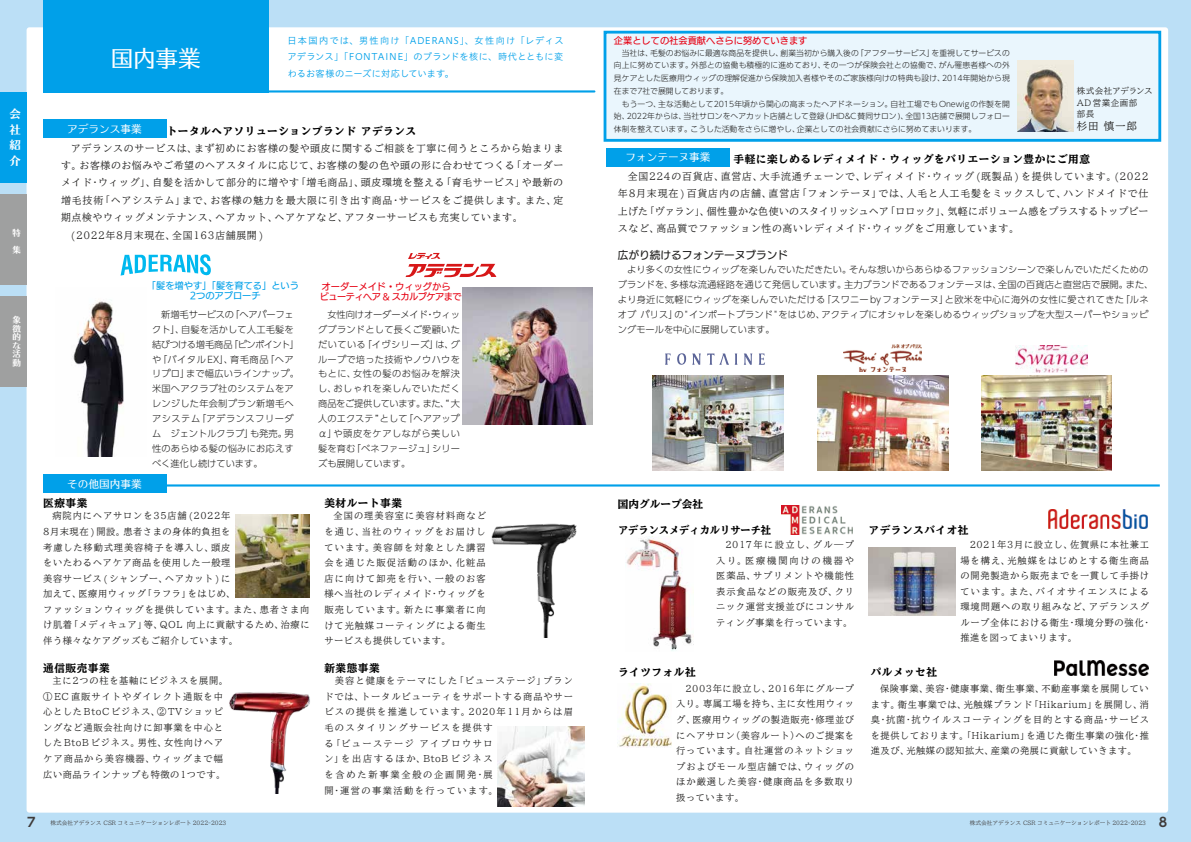
<style>
.page{position:relative;width:1191px;height:842px;background:#bbdff6}
.page>*{position:absolute;margin:0;border:0;box-sizing:border-box;transform-origin:0 0}
.t1{font:22.7px "UD Typos 510 Std";color:#fff}
.t2{font:700 12.8px "UD Shin Go Pr 6 N De";color:#3e3a39}
.t3{font:11.3px/15.4px "UD Typos 515 Std";color:#fff;text-align:justify}
.t4{font:800 10.6px "TBUD Min Std";letter-spacing:.05em;color:#000}
.t5{font:10.6px "UD Typos 510 Std";color:#fff}
.t6{font:10.6px "UD Kakugo Large Pr 6 N M";color:#1f1e1d}
.t7{font:800 10.6px "TBUD Min Std";color:#000;scale:.96 1}
.t8{font:800 10.6px "TBUD Min Std";color:#000}
.t9{font:500 10.6px "TBUD Min Std";color:#1f1e1d}
.t10{font:500 9.9px/17.4px "TBUD Min Std";letter-spacing:.06em;color:#1f1e1d;text-align:justify}
.t11{font:500 9.9px "TBUD Min Std";letter-spacing:.085em;color:#1f1e1d}
.t12{font:500 9.2px/15.6px "TBUD Min Std";letter-spacing:.08em;color:#1f1e1d;text-align:justify}
.t13{font:300 9.2px/14.9px "UD Shin Go Pr 6 N";letter-spacing:.015em;color:#1f1e1d}
.t14{font:500 9.2px/15.6px "TBUD Min Std";letter-spacing:.155em;color:#1f1e1d}
.t15{font:9.2px/16.1px "Hiragino UD Sans Std N W3";letter-spacing:.04em;color:#00a0e9}
.t16{font:9.2px/10px "UD Kakugo Large Pr 6 N M";letter-spacing:-.05em;color:#e60012}
.t17{font:9.2px/10px "UD Kakugo Large Pr 6 N M";color:#00a0e9;text-align:center}
.t18{font:9.2px "UD Kakugo Large Pr 6 N M";color:#e60012}
.t19{font:9.2px "Hiragino UD Sans Std N W3";letter-spacing:.005em;color:#00a0e9}
.t20{font:500 8.5px/11.3px "TBUD Min Std";letter-spacing:.06em;color:#1f1e1d}
.t21{font:8.5px/8.5px "UD Typos 515 Std";color:#fff}
.t22{font:300 7.8px/12.8px "UD Shin Go Pr 6 N";color:#1f1e1d;text-align:justify}
.t23{font:500 5.7px "TBUD Min Std";color:#3e3a39}
</style>
<div class="page">
<div style="left:27px;top:27px;width:1141px;height:786px;background:#fff"></div>
<div style="left:0;top:93px;width:27px;height:90px;background:#00a0e9"></div>
<div style="left:0;top:195px;width:27px;height:90px;background:#9fa0a0"></div>
<div style="left:0;top:296px;width:27px;height:91px;background:#9fa0a0"></div>
<div style="left:603px;top:31px;width:558px;height:111px;background:#eaf6fd;border:3px solid #00a0e9"></div>
<img style="left:56px;top:287px;width:91px;height:169px">
<img style="left:462px;top:287px;width:130px;height:137px">
<svg style="left:121px;top:254px;width:90px;height:22px;background:#8cdff7"></svg>
<svg style="left:406px;top:253px;width:90px;height:24px;background:#f2b7b7"></svg>
<div style="left:43px;top:120px;width:123px;height:18px;background:#00a0e9"></div>
<hr style="left:269px;top:90px;width:325px;height:3px;background:#00a0e9">
<div style="left:43px;top:0;width:226px;height:93px;background:#00a0e9"></div>
<svg style="left:665px;top:353px;width:5px;height:12px"></svg>
<svg style="left:707px;top:353px;width:30px;height:12px"></svg>
<svg style="left:692px;top:353px;width:9px;height:12px"></svg>
<svg style="left:743px;top:353px;width:9px;height:12px"></svg>
<svg style="left:677px;top:353px;width:9px;height:12px"></svg>
<svg style="left:758px;top:353px;width:7px;height:12px"></svg>
<img style="left:843px;top:345px;width:78px;height:26px">
<img style="left:1015px;top:346px;width:72px;height:26px">
<img style="left:652px;top:375px;width:131px;height:95px">
<img style="left:818px;top:375px;width:131px;height:95px">
<img style="left:981px;top:375px;width:130px;height:95px">
<div style="left:606px;top:148px;width:123px;height:19px;background:#00a0e9"></div>
<div style="left:43px;top:475px;width:123px;height:18px;background:#00a0e9"></div>
<hr style="left:165px;top:484px;width:994px;height:2px;background:#00a0e9">
<img style="left:617px;top:684px;width:54px;height:63px">
<img style="left:782px;top:506px;width:70px;height:28px">
<img style="left:235px;top:514px;width:75px;height:83px">
<img style="left:488px;top:503px;width:99px;height:134px">
<img style="left:225px;top:681px;width:91px;height:113px">
<img style="left:1048px;top:510px;width:99px;height:19px">
<img style="left:498px;top:726px;width:87px;height:80px">
<img style="left:1017px;top:60px;width:56px;height:71px">
<img style="left:868px;top:547px;width:87px;height:68px">
<img style="left:625px;top:536px;width:68px;height:116px">
<img style="left:1054px;top:661px;width:94px;height:14px">
<p class="t3" style="left:10px;top:106px;width:13px">会社紹介</p>
<p class="t21" style="left:12px;top:224px;width:10px;line-height:17px">特集</p>
<p class="t21" style="left:12px;top:315px;width:10px;text-align:justify">象徴的な活動</p>
<h1 class="t1" style="left:111px;top:39px;width:92px">国内事業</h1>
<p class="t15" style="left:287px;top:32px;width:277px">日本国内では、男性向け「ADERANS」、女性向け「レディスアデランス」「FONTAINE」のブランドを核に、時代とともに変</p>
<p class="t19" style="left:288px;top:66px;width:168px">わるお客様のニーズに対応しています。</p>
<p class="t5" style="left:67px;top:120px;width:76px">アデランス事業</p>
<p class="t4" style="left:167px;top:122px;width:251px">トータルヘアソリューションブランド アデランス</p>
<p class="t10" style="left:71px;top:139px;width:494px">アデランスのサービスは、まず初めにお客様の髪や頭皮に関するご相談を丁寧に伺うところから始まりま</p>
<p class="t10" style="left:61px;top:156px;width:504px">す。お客様のお悩みやご希望のヘアスタイルに応じて、お客様の髪の色や頭の形に合わせてつくる「オーダー</p>
<p class="t10" style="left:61px;top:174px;width:503px">メイド・ウィッグ」、自髪を活かして部分的に増やす「増毛商品」、頭皮環境を整える「育毛サービス」や最新の</p>
<p class="t11" style="left:61px;top:192px;width:504px">増毛技術「ヘアシステム」まで、お客様の魅力を最大限に引き出す商品・サービスをご提供します。また、定</p>
<p class="t10" style="left:61px;top:208px;width:463px">期点検やウィッグメンテナンス、ヘアカット、ヘアケアなど、アフターサービスも充実しています。</p>
<p class="t10" style="left:71px;top:226px;width:194px">(2022年8月末現在、全国163店舗展開 )</p>
<p class="t17" style="left:147px;top:281px;width:154px">「髪を増やす」「髪を育てる」という<br>2つのアプローチ</p>
<p class="t5" style="left:67px;top:475px;width:76px">その他国内事業</p>
<p class="t13" style="left:152px;top:307px;width:148px;text-indent:9px">新増毛サービスの「ヘアパーフェクト」、自髪を活かして人工毛髪を結びつける増毛商品「ピンポイント」や「バイタル EX」、育毛商品「ヘアリプロ」まで幅広いラインナップ。米国ヘアクラブ社のシステムをアレンジした年会制プラン新増毛ヘアシステム「アデランスフリーダム　ジェントルクラブ」も発売。男性のあらゆる髪の悩みにお応えすべく進化し続けています。</p>
<p class="t4" style="left:43px;top:494px;width:46px">医療事業</p>
<p class="t12" style="left:43px;top:508px;width:194px;text-align:center">病院内にヘアサロンを35店舗 (2022年<br>8月末現在 ) 開設。患者さまの身体的負担を考慮した移動式理美容椅子を導入し、頭皮をいたわるヘアケア商品を使用した一般理美容サービス ( シャンプー、ヘアカット ) に加えて、医療用ウィッグ「ラフラ」をはじめ、</p>
<p class="t12" style="left:43px;top:601px;width:268px">ファッションウィッグを提供しています。また、患者さま向け肌着「メディキュア」等、QOL 向上に貢献するため、治療に伴う様々なケアグッズもご紹介しています。</p>
<p class="t4" style="left:43px;top:660px;width:68px">通信販売事業</p>
<p class="t12" style="left:43px;top:673px;width:186px;text-align:left;text-indent:9px">主に2つの柱を基軸にビジネスを展開。<br>① EC直販サイトやダイレクト通販を中心とした BtoC ビジネス、② TV ショッピングなど通販会社向けに卸事業を中心とした BtoB ビジネス。男性、女性向けヘアケア商品から美容機器、ウィッグまで幅広い商品ラインナップも特徴の1つです。</p>
<p class="t16" style="left:320px;top:282px;width:143px">オーダーメイド・ウィッグから<br>ビューティヘア &amp; スカルプケアまで</p>
<p class="t13" style="left:318px;top:307px;width:143px;text-align:justify;text-indent:9px">女性向けオーダーメイド・ウィッグブランドとして長くご愛顧いただいている「イヴシリーズ」は、グループで培った技術やノウハウをもとに、女性の髪のお悩みを解決し、おしゃれを楽しんでいただく商品をご提供しています。また、“ 大人のエクステ”として「ヘアアップα」や頭皮をケアしながら美しい髪を育む「ベネファージュ」シリーズも展開しています。</p>
<p class="t4" style="left:324px;top:494px;width:79px">美材ルート事業</p>
<p class="t12" style="left:324px;top:508px;width:163px;text-indent:9px">全国の理美容室に美容材料商などを通じ、当社のウィッグをお届けしています。美容師を対象とした講習会を通じた販促活動のほか、化粧品店に向けて卸売を行い、一般のお客様へ当社のレディメイド・ウィッグを販売しています。新たに事業者に向けて光触媒コーティングによる衛生サービスも提供しています。</p>
<p class="t4" style="left:324px;top:660px;width:57px">新業態事業</p>
<p class="t12" style="left:324px;top:673px;width:250px">　美容と健康をテーマにした「ビューステージ」ブランドでは、トータルビューティをサポートする商品やサービスの提供を推進しています。2020年11月からは眉</p>
<p class="t14" style="left:324px;top:720px;width:175px">毛のスタイリングサービスを提供する「ビューステージ アイブロウサロン」を出店するほか、BtoBビジネスを含めた新事業全般の企画開発・展開・運営の事業活動を行っています。</p>
<p class="t18" style="left:614px;top:36px;width:195px">企業としての社会貢献へさらに努めていきます</p>
<p class="t22" style="left:614px;top:46px;width:397px;text-indent:8px">当社は、毛髪のお悩みに最適な商品を提供し、創業当初から購入後の「アフターサービス」を重視してサービスの向上に努めています。外部との協働も積極的に進めており、その一つが保険会社との協働で、がん罹患者様への外見ケアとした医療用ウィッグの理解促進から保険加入者様やそのご家族様向けの特典も設け、2014年開始から現在まで7社で展開しております。</p>
<p class="t22" style="left:614px;top:97px;width:397px;text-indent:8px">もう一つ、主な活動として2015年頃から関心の高まったヘアドネーション。自社工場でもOnewigの作製を開始、2022年からは、当社サロンをヘアカット店舗として登録（JHD&amp;C賛同サロン)、全国13店舗で展開しフォロー体制を整えています。こうした活動をさらに増やし、企業としての社会貢献にさらに努めてまいります。</p>
<p class="t20" style="left:1076px;top:85px;width:77px">株式会社アデランス<br>AD営業企画部<br>部長</p>
<p class="t9" style="left:1076px;top:118px;width:62px">杉田 慎一郎</p>
<p class="t5" style="left:625px;top:148px;width:87px">フォンテーヌ事業</p>
<p class="t4" style="left:733px;top:151px;width:358px">手軽に楽しめるレディメイド・ウィッグをバリエーション豊かにご用意</p>
<p class="t10" style="left:618px;top:167px;width:532px;text-indent:10px">全国224の百貨店、直営店、大手流通チェーンで、レディメイド・ウィッグ (既製品 ) を提供しています。(2022年8月末現在 ) 百貨店内の店舗、直営店「フォンテーヌ」では、人毛と人工毛髪をミックスして、ハンドメイドで仕上げた「ヴァラン」、個性豊かな色使いのスタイリッシュヘア「ロロック」、気軽にボリューム感をプラスするトップピースなど、高品質でファッション性の高いレディメイド・ウィッグをご用意しています。</p>
<p class="t6" style="left:618px;top:249px;width:172px">広がり続けるフォンテーヌブランド</p>
<p class="t13" style="left:618px;top:262px;width:537px;text-indent:9px">より多くの女性にウィッグを楽しんでいただきたい。そんな想いからあらゆるファッションシーンで楽しんでいただくためのブランドを、多様な流通経路を通じて発信しています。主力ブランドであるフォンテーヌは、全国の百貨店と直営店で展開。また、より身近に気軽にウィッグを楽しんでいただける「スワニーbyフォンテーヌ」と欧米を中心に海外の女性に愛されてきた「ルネオブパリス」の"インポートブランド"をはじめ、アクティブにオシャレを楽しめるウィッグショップを大型スーパーやショッピングモールを中心に展開しています。</p>
<p class="t8" style="left:618px;top:496px;width:87px">国内グループ会社</p>
<p class="t7" style="left:618px;top:521px;width:161px">アデランスメディカルリサーチ社</p>
<p class="t12" style="left:716px;top:536px;width:139px;text-indent:9px">2017年に設立し、グル―プ入り。医療機関向けの機器や医薬品、サプリメントや機能性表示食品などの販売及び、クリニック運営支援並びにコンサルティング事業を行っています。</p>
<p class="t4" style="left:618px;top:664px;width:79px">ライツフォル社</p>
<p class="t12" style="left:676px;top:680px;width:179px;text-indent:9px">2003年に設立し、2016年にグループ入り。専属工場を持ち、主に女性用ウィッグ、医療用ウィッグの製造販売・修理並びにヘアサロン（美容ルート）へのご提案を行っています。自社運営のネットショップおよびモール型店舗では、ウィッグのほか厳選した美容・健康商品を多数取り扱っています。</p>
<p class="t4" style="left:868px;top:521px;width:101px">アデランスバイオ社</p>
<p class="t12" style="left:960px;top:536px;width:192px;text-align:left;text-indent:9px">2021年3月に設立し、佐賀県に本社兼工場を構え、光触媒をはじめとする衛生商品の開発製造から販売までを一貫して手掛けています。また、バイオサイエンスによる環境問題への取り組みなど、アデランスグループ全体における衛生・環境分野の強化・推進を図ってまいります。</p>
<p class="t4" style="left:870px;top:664px;width:68px">パルメッセ社</p>
<p class="t12" style="left:870px;top:681px;width:280px;text-indent:9px">保険事業、美容・健康事業、衛生事業、不動産事業を展開しています。衛生事業では、光触媒ブランド「Hikarium」を展開し、消臭・抗菌・抗ウイルスコーティングを目的とする商品・サービスを提供しております。「Hikarium」を通じた衛生事業の強化・推進及び、光触媒の認知拡大、産業の発展に貢献していきます。</p>
<h2 class="t2" style="left:27px;top:811px;width:10px">7</h2>
<p class="t23" style="left:50px;top:818px;width:178px">株式会社アデランス CSR コミュニケーションレポート 2022-2023</p>
<p class="t23" style="left:970px;top:818px;width:178px">株式会社アデランス CSR コミュニケーションレポート 2022-2023</p>
<h2 class="t2" style="left:1158px;top:811px;width:10px">8</h2>
</div>
